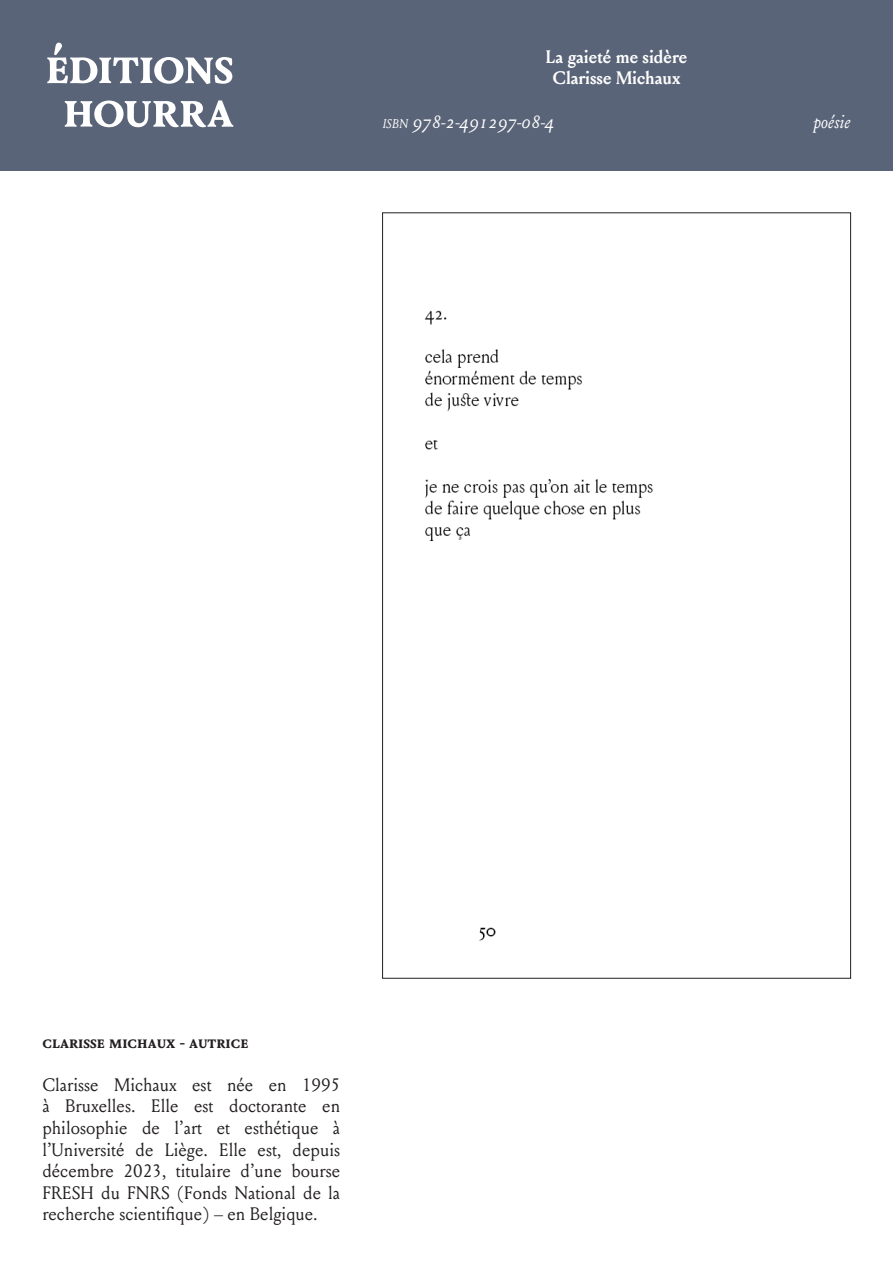
<style>
.page{position:relative;width:893px;height:1263px;background:#fff}
.page>*{position:absolute;margin:0;border:0;box-sizing:border-box;transform-origin:0 0}
.t1{font:700 54px/43.5px "Louize";letter-spacing:-.015em;color:#fff;text-align:center}
.t2{font:18px/21.6px "Louize";color:#231f20;text-align:justify}
.t3{font:700 18px/21.6px "Louize";color:#fff;text-align:center}
.t4{font:italic 18px "Louize";color:#fff}
.t5{font:700 18px "Louize";color:#231f20}
.s1{font-size:12.6px}
</style>
<div class="page">
<div style="left:0;top:0;width:893px;height:170px;background:#5a6478"></div>
<img style="left:424px;top:310px;width:229px;height:631px">
<h1 class="t1" style="left:45px;top:40px;width:190px">éditions<br>Hourra</h1>
<p class="t3" style="left:546px;top:45px;width:143px">La gaieté me sidère<br>Clarisse Michaux</p>
<p class="t4" style="left:383px;top:109px;width:174px"><span class="s1">isbn</span> 978-2-491297-08-4</p>
<p class="t4" style="left:813px;top:109px;width:38px">poésie</p>
<p class="t5" style="left:42px;top:1028px;width:208px">clarisse michaux - autrice</p>
<p class="t2" style="left:42px;top:1073px;width:299px">Clarisse Michaux est née en 1995 à Bruxelles. Elle est doctorante en philosophie de l’art et esthétique à l’Université de Liège. Elle est, depuis décembre 2023, titulaire d’une bourse FRESH du FNRS (Fonds National de la recherche scientifique) – en Belgique.</p>
</div>
